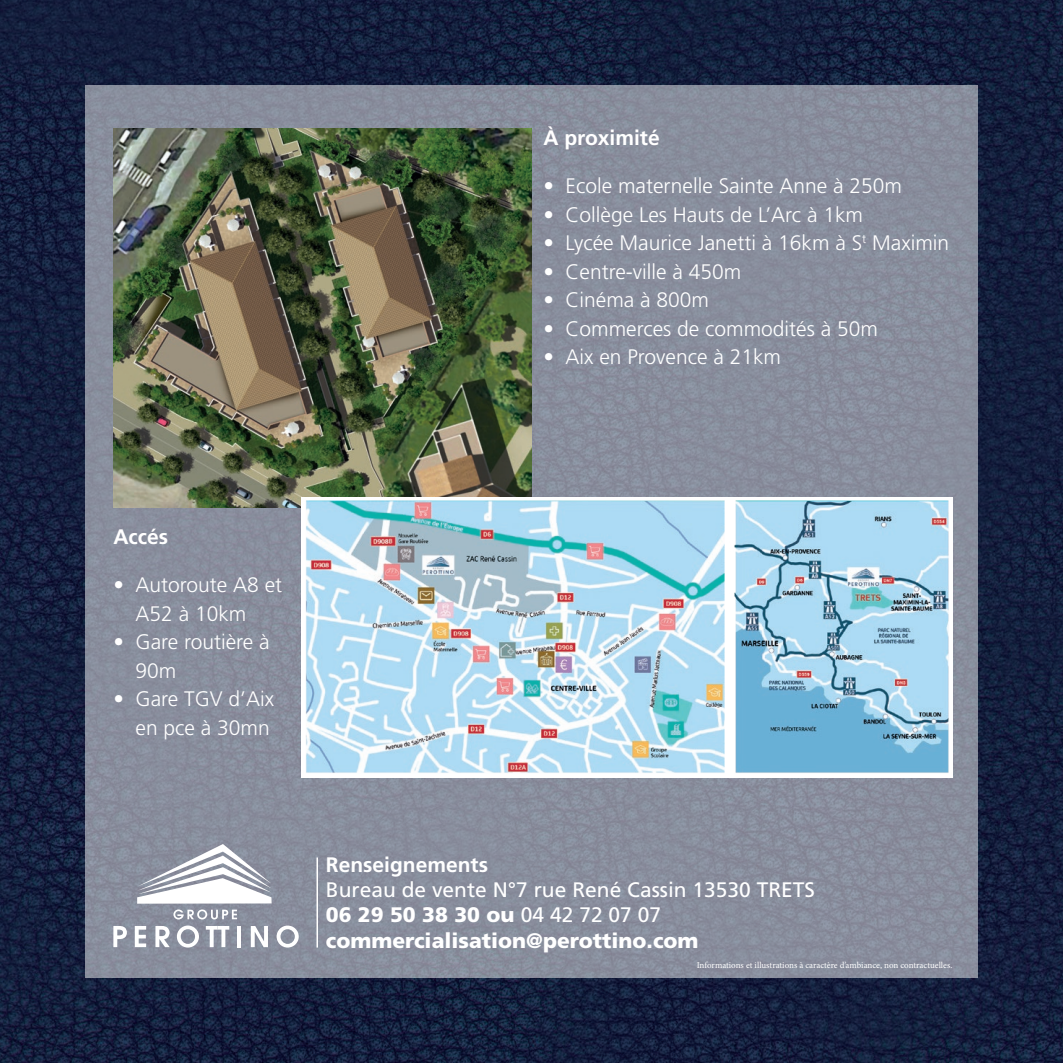
<style>
.page{position:relative;width:1063px;height:1063px;background:#fff}
.page>*{position:absolute;margin:0;border:0;box-sizing:border-box;transform-origin:0 0}
.t1{font:300 21px/28.5px "Frutiger";color:#fff}
.t2{font:900 21px "Frutiger";color:#fff}
.t3{font:21px "Frutiger";color:#fff}
.t4{font:700 21px "Frutiger";color:#fff}
.t5{font:9px "Minion Pro";color:#fff}
.s1{font-weight:400}
</style>
<div class="page">
<img style="left:0;top:0;width:1063px;height:1063px">
<div style="left:85px;top:85px;width:893px;height:893px;background:#888e9c"></div>
<img style="left:113px;top:129px;width:418px;height:379px">
<img style="left:301px;top:500px;width:424px;height:274px">
<hr style="left:316px;top:857px;width:2px;height:91px;background:#fff">
<svg style="left:137px;top:844px;width:135px;height:75px"></svg>
<svg style="left:113px;top:926px;width:14px;height:21px"></svg>
<svg style="left:135px;top:926px;width:11px;height:21px"></svg>
<svg style="left:155px;top:926px;width:15px;height:21px"></svg>
<svg style="left:177px;top:926px;width:22px;height:22px"></svg>
<svg style="left:206px;top:926px;width:23px;height:21px"></svg>
<hr style="left:237px;top:926px;width:4px;height:21px;background:#fff">
<svg style="left:251px;top:926px;width:17px;height:21px"></svg>
<svg style="left:277px;top:926px;width:22px;height:22px"></svg>
<svg style="left:725px;top:497px;width:227px;height:281px;background:#9cc8e0"></svg>
<p class="t4" style="left:543px;top:125px;width:118px">À proximité</p>
<p class="t1" style="left:543px;top:172px;width:360px">• Ecole maternelle Sainte Anne à 250m</p>
<p class="t1" style="left:543px;top:200px;width:321px">• Collège Les Hauts de L’Arc à 1km</p>
<p class="t1" style="left:543px;top:229px;width:407px">• Lycée Maurice Janetti à 16km à S<sup>t</sup> Maximin</p>
<p class="t1" style="left:543px;top:257px;width:199px">• Centre-ville à 450m</p>
<p class="t1" style="left:543px;top:286px;width:167px">• Cinéma à 800m</p>
<p class="t1" style="left:543px;top:314px;width:336px">• Commerces de commodités à 50m</p>
<p class="t1" style="left:543px;top:343px;width:239px">• Aix en Provence à 21km</p>
<p class="t4" style="left:113px;top:524px;width:56px">Accés</p>
<p class="t1" style="left:136px;top:571px;width:148px;text-indent:-22px">• Autoroute A8 et<br>A52 à 10km</p>
<p class="t1" style="left:136px;top:628px;width:136px;text-indent:-22px">• Gare routière à<br>90m</p>
<p class="t1" style="left:113px;top:685px;width:162px;text-align:right">• Gare TGV d’Aix en pce à 30mn</p>
<p class="t4" style="left:326px;top:852px;width:164px">Renseignements</p>
<p class="t3" style="left:326px;top:878px;width:491px">Bureau de vente N°7 rue René Cassin 13530 TRETS</p>
<p class="t2" style="left:326px;top:902px;width:337px">06 29 50 38 30 ou <span class="s1">04 42 72 07 07</span></p>
<p class="t2" style="left:326px;top:928px;width:374px">commercialisation@perottino.com</p>
<p class="t5" style="left:697px;top:959px;width:257px">Informations et illustrations à caractère d’ambiance, non contractuelles.</p>
</div>
